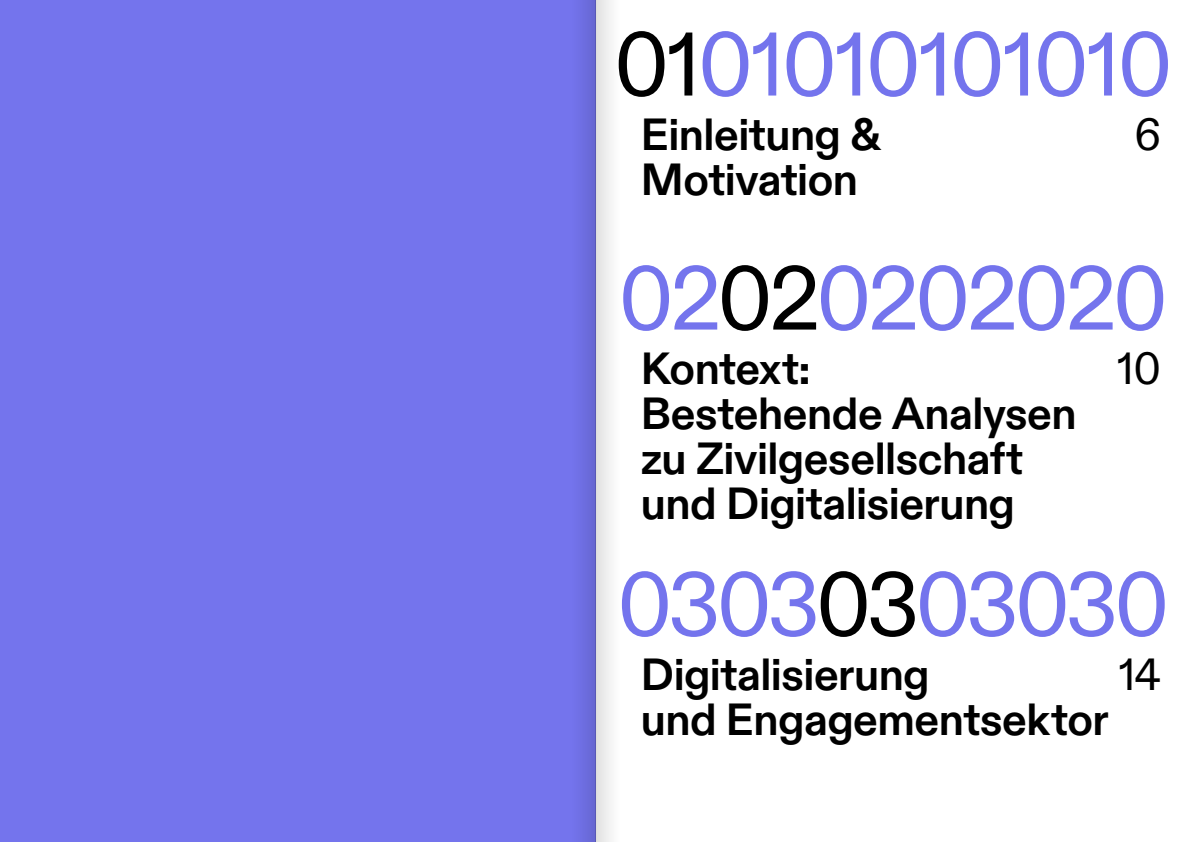
<style>
.page{position:relative;width:1191px;height:842px;background:#fff}
.page>*{position:absolute;margin:0;border:0;box-sizing:border-box;transform-origin:0 0}
.t1{font:90px "ABC Diatype";letter-spacing:-.04em;color:#7474ed}
.t2{font:700 45px/45px "ABC Diatype";letter-spacing:-.01em;color:#000}
.t3{font:45px "ABC Diatype";color:#000}
.s1{color:#000}
</style>
<div class="page">
<div style="left:0;top:0;width:595px;height:842px;background:#7474ed"></div>
<div style="left:572px;top:0;width:23px;height:842px;background:#6d6de0"></div>
<div style="left:595px;top:0;width:24px;height:842px;background:linear-gradient(to right,#dfdfdf,#fdfdfd)"></div>
<h1 class="t1" style="left:614px;top:-4px;width:560px"><span class="s1">01</span>01010101010</h1>
<p class="t2" style="left:641px;top:109px;width:242px">Einleitung &amp;<br>Motivation</p>
<p class="t3" style="left:1134px;top:100px;width:28px">6</p>
<h1 class="t1" style="left:618px;top:230px;width:551px">02<span class="s1">02</span>0202020</h1>
<p class="t2" style="left:641px;top:343px;width:437px">Kontext:<br>Bestehende Analysen zu Zivilgesellschaft und Digitalisierung</p>
<p class="t3" style="left:1117px;top:334px;width:45px">10</p>
<h1 class="t1" style="left:617px;top:536px;width:554px">0303<span class="s1">03</span>03030</h1>
<p class="t2" style="left:641px;top:649px;width:469px">Digitalisierung<br>und Engagementsektor</p>
<p class="t3" style="left:1118px;top:640px;width:44px">14</p>
</div>
